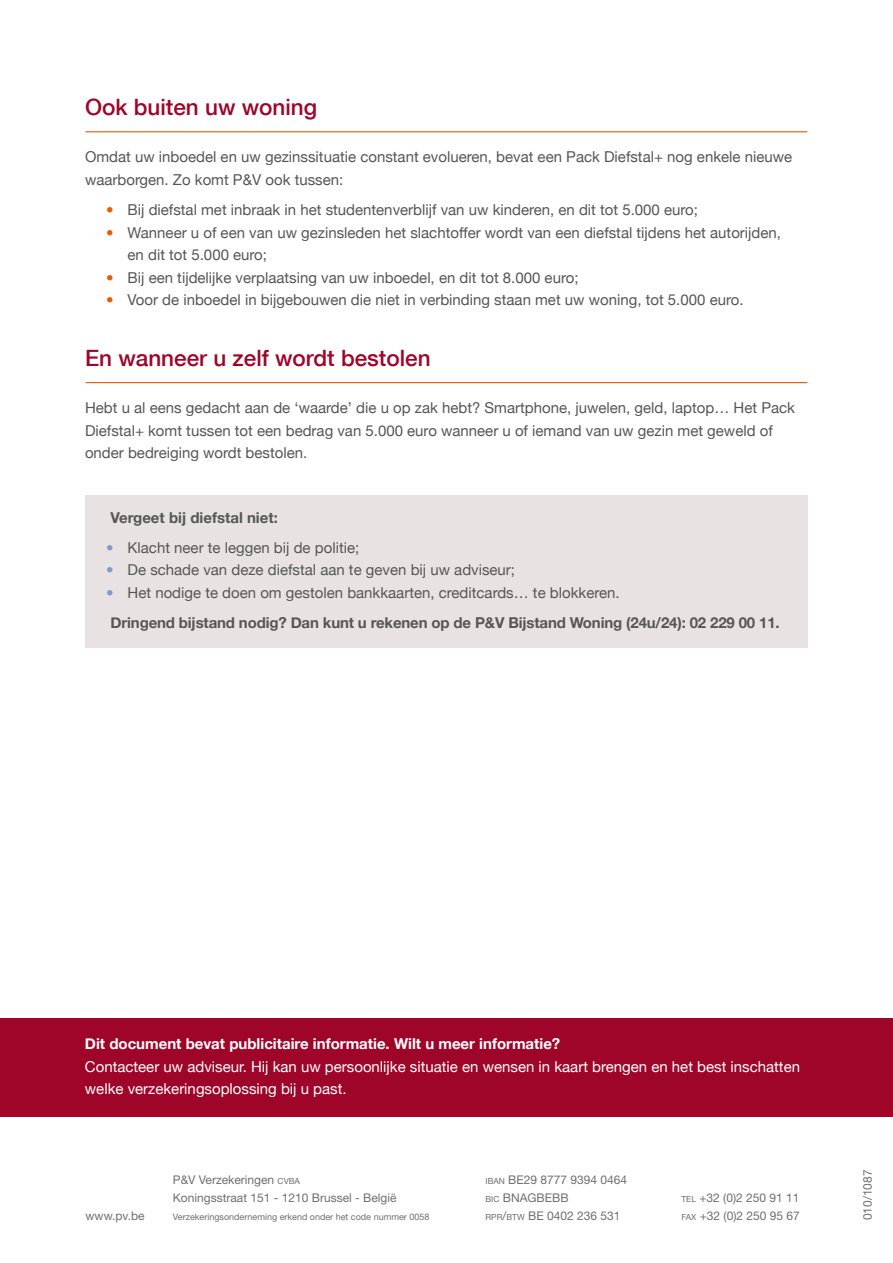
<style>
.page{position:relative;width:893px;height:1263px;background:#fff}
.page>*{position:absolute;margin:0;border:0;box-sizing:border-box;transform-origin:0 0}
.t1{font:500 22.5px "Helvetica Neue";color:#9e0529}
.t2{font:15px/22.5px "Helvetica Neue";color:#565656}
.t3{font:700 15px/30px "Helvetica Neue";letter-spacing:-.01em;color:#565656}
.t4{font:15px/22.5px "Helvetica Neue";color:#fff}
.t5{font:700 15px "Helvetica Neue";color:#fff}
.t6{font:12px/18px "Helvetica Neue LT Std";color:#6f6f6e}
.t7{font:9px "Helvetica Neue LT Std";color:#6f6f6e}
.t8{font:8.4px "Helvetica Neue LT Std";color:#6f6f6e}
.s1{color:#ea5a06}
.s2{color:#7a9bce}
.s3{font-weight:400;color:#7a9bce}
.s4{font-weight:400}
.s5{font-size:8.4px}
.s6{font-size:12px}
.s7{font-style:inherit}
</style>
<div class="page">
<div style="left:86px;top:495px;width:722px;height:152px;background:#e8e3e2"></div>
<hr style="left:86px;top:131px;width:721px;height:1px;background:#ea5a06">
<hr style="left:86px;top:382px;width:721px;height:1px;background:#ea5a06">
<div style="left:0;top:1018px;width:893px;height:99px;background:#9e0529"></div>
<h1 class="t1" style="left:85px;top:89px;width:234px">Ook buiten uw woning</h1>
<p class="t2" style="left:85px;top:145px;width:709px">Omdat uw inboedel en uw gezinssituatie constant evolueren, bevat een Pack Diefstal+ nog enkele nieuwe waarborgen. Zo komt P&amp;V ook tussen:</p>
<p class="t2" style="left:106px;top:197px;width:593px"><span class="s1">•</span> Bij diefstal met inbraak in het studentenverblijf van uw kinderen, en dit tot 5.000 euro;</p>
<p class="t2" style="left:128px;top:220px;width:655px;text-indent:-21px"><span class="s1">•</span> Wanneer u of een van uw gezinsleden het slachtoffer wordt van een diefstal tijdens het autorijden, en dit tot 5.000 euro;</p>
<p class="t2" style="left:106px;top:265px;width:474px"><span class="s1">•</span> Bij een tijdelijke verplaatsing van uw inboedel, en dit tot 8.000 euro;</p>
<p class="t2" style="left:106px;top:287px;width:639px"><span class="s1">•</span> Voor de inboedel in bijgebouwen die niet in verbinding staan met uw woning, tot 5.000 euro.</p>
<h1 class="t1" style="left:85px;top:340px;width:347px">En wanneer u zelf wordt bestolen</h1>
<p class="t2" style="left:85px;top:396px;width:711px">Hebt u al eens gedacht aan de ‘waarde’ die u op zak hebt? Smartphone, juwelen, geld, laptop… Het Pack<br>Diefstal+ komt tussen tot een bedrag van 5.000 euro wanneer u of iemand van uw gezin met geweld of onder bedreiging wordt bestolen.</p>
<p class="t3" style="left:111px;top:502px;width:169px">Vergeet bij diefstal niet:</p>
<p class="t2" style="left:106px;top:535px;width:254px"><span class="s2">•</span> Klacht neer te leggen bij de politie;</p>
<p class="t2" style="left:106px;top:558px;width:410px"><span class="s2">•</span> De schade van deze diefstal aan te geven bij uw adviseur;</p>
<p class="t3" style="left:106px;top:577px;width:675px"><span class="s3">•</span> <span class="s4">Het nodige te doen om gestolen bankkaarten, creditcards… te blokkeren.<br></span>Dringend bijstand nodig? Dan kunt u rekenen op de P&amp;V Bijstand Woning (24u/24): 02 229 00 11.</p>
<p class="t5" style="left:85px;top:1030px;width:477px">Dit document bevat publicitaire informatie. Wilt u meer informatie?</p>
<p class="t4" style="left:85px;top:1054px;width:717px">Contacteer uw adviseur. Hij kan uw persoonlijke situatie en wensen in kaart brengen en het best inschatten welke verzekeringsoplossing bij u past.</p>
<p class="t6" style="left:173px;top:1170px;width:225px">P&amp;V Verzekeringen <span class="s5">CVBA<br></span>Koningsstraat 151 - 1210 Brussel - België</p>
<p class="t6" style="left:85px;top:1206px;width:61px">www.pv.be</p>
<p class="t7" style="left:173px;top:1211px;width:258px">Verzekeringsonderneming erkend onder het code nummer 0058</p>
<p class="t6" style="left:485px;top:1171px;width:143px"><span class="s5">IBAN</span> BE29 8777 9394 0464</p>
<p class="t8" style="left:485px;top:1194px;width:27px">BIC <span class="s6">BNA</span></p>
<p class="t6" style="left:485px;top:1189px;width:136px;text-indent:42px"><span class="s7">GBEBB<br></span><span class="s5">RPR</span><span class="s7">/</span><span class="s5">BTW</span> BE 0402 236 531</p>
<p class="t6" style="left:681px;top:1189px;width:120px"><span class="s5">TEL</span> +32 (0)2 250 91 11<br><span class="s5">FAX</span> +32 (0)2 250 95 67</p>
<p class="t6" style="left:858px;top:1220px;width:52px;rotate:-90deg">010/1087</p>
</div>
